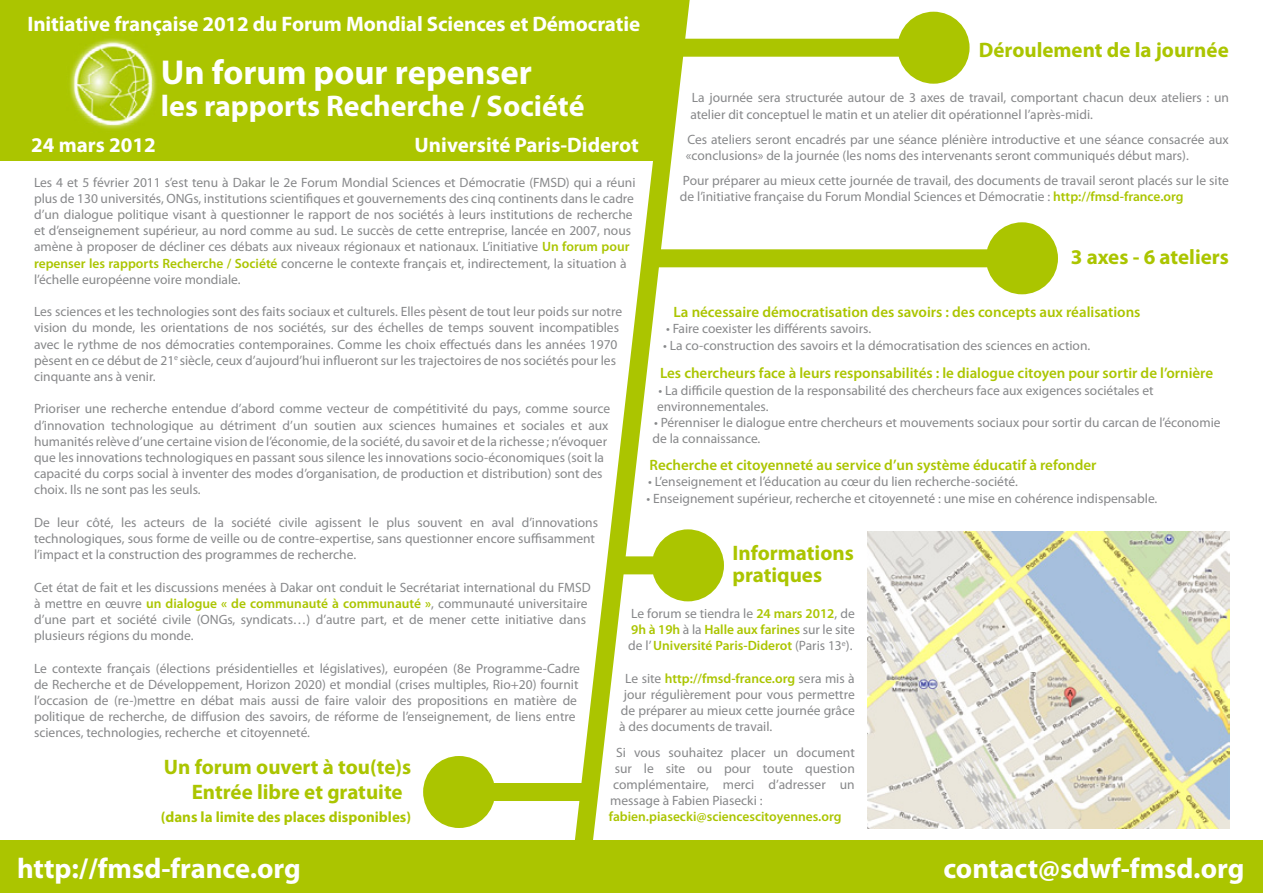
<style>
.page{position:relative;width:1263px;height:893px;background:#fff}
.page>*{position:absolute;margin:0;border:0;box-sizing:border-box;transform-origin:0 0}
.t1{font:700 34.65px "Myriad Pro";color:#fff}
.t2{font:700 30px "Myriad Pro";color:#fff}
.t3{font:700 28.5px "Myriad Pro";color:#fff}
.t4{font:700 21px/22.5px "Myriad Pro";color:#abc500}
.t5{font:700 21px "Myriad Pro";letter-spacing:-.005em;color:#fff}
.t6{font:600 15px "Myriad Pro";color:#abc500}
.t7{font:700 15px "Myriad Pro";color:#abc500}
.t8{font:13.5px/16.2px "Myriad Pro";color:#87888a}
.t9{font:600 13.5px/16.2px "Myriad Pro";color:#abc500;text-align:justify}
.s1{font-weight:600;color:#abc500}
.s2{font-weight:400;color:#87888a}
</style>
<div class="page">
<div style="left:0;top:0;width:669px;height:160px;background:#abc500"></div>
<div style="left:0;top:841px;width:1263px;height:52px;background:#abc500"></div>
<img style="left:867px;top:531px;width:362px;height:297px">
<svg style="left:562px;top:0;width:139px;height:841px"></svg>
<img style="left:70px;top:38px;width:87px;height:92px">
<div style="left:669px;top:39px;width:264px;height:18px;background:#abc500"></div>
<div style="left:897px;top:12px;width:72px;height:72px;background:#abc500;border-radius:50%"></div>
<div style="left:459px;top:783px;width:132px;height:18px;background:#abc500"></div>
<div style="left:423px;top:756px;width:72px;height:72px;background:#abc500;border-radius:50%"></div>
<div style="left:657px;top:249px;width:365px;height:18px;background:#abc500"></div>
<div style="left:986px;top:222px;width:72px;height:72px;background:#abc500;border-radius:50%"></div>
<div style="left:617px;top:556px;width:71px;height:18px;background:#abc500"></div>
<div style="left:652px;top:529px;width:72px;height:72px;background:#abc500;border-radius:50%"></div>
<div style="left:657px;top:0;width:29px;height:23px;background:#abc500"></div>
<h3 class="t5" style="left:27px;top:10px;width:614px">Initiative française 2012 du Forum Mondial Sciences et Démocratie</h3>
<h3 class="t4" style="left:979px;top:38px;width:251px">Déroulement de la journée</h3>
<h1 class="t1" style="left:161px;top:49px;width:373px">Un forum pour repenser</h1>
<h2 class="t2" style="left:161px;top:86px;width:425px">les rapports Recherche / Société</h2>
<p class="t8" style="left:690px;top:89px;width:540px">La journée sera structurée autour de 3 axes de travail, comportant chacun deux ateliers : un atelier dit conceptuel le matin et un atelier dit opérationnel l’après-midi.</p>
<p class="t8" style="left:686px;top:131px;width:544px">Ces ateliers seront encadrés par une séance plénière introductive et une séance consacrée aux «conclusions» de la journée (les noms des intervenants seront communiqués début mars).</p>
<p class="t8" style="left:680px;top:172px;width:550px">Pour préparer au mieux cette journée de travail, des documents de travail seront placés sur le site de l’initiative française du Forum Mondial Sciences et Démocratie : <span class="s1">http://fmsd-france.org</span></p>
<h3 class="t5" style="left:31px;top:131px;width:126px">24 mars 2012</h3>
<h3 class="t5" style="left:415px;top:131px;width:226px">Université Paris-Diderot</h3>
<p class="t8" style="left:34px;top:174px;width:603px">Les 4 et 5 février 2011 s’est tenu à Dakar le 2e Forum Mondial Sciences et Démocratie (FMSD) qui a réuni plus de 130 universités, ONGs, institutions scientifiques et gouvernements des cinq continents dans le cadre d’un dialogue politique visant à questionner le rapport de nos sociétés à leurs institutions de recherche et d’enseignement supérieur, au nord comme au sud. Le succès de cette entreprise, lancée en 2007, nous amène à proposer de décliner ces débats aux niveaux régionaux et nationaux. L’initiative <span class="s1">Un forum pour repenser les rapports Recherche / Société</span> concerne le contexte français et, indirectement, la situation à l’échelle européenne voire mondiale.</p>
<p class="t8" style="left:34px;top:303px;width:590px">Les sciences et les technologies sont des faits sociaux et culturels. Elles pèsent de tout leur poids sur notre vision du monde, les orientations de nos sociétés, sur des échelles de temps souvent incompatibles avec le rythme de nos démocraties contemporaines. Comme les choix effectués dans les années 1970 pèsent en ce début de 21<sup>e</sup> siècle, ceux d’aujourd’hui influeront sur les trajectoires de nos sociétés pour les cinquante ans à venir.</p>
<p class="t8" style="left:34px;top:401px;width:578px">Prioriser une recherche entendue d’abord comme vecteur de compétitivité du pays, comme source d’innovation technologique au détriment d’un soutien aux sciences humaines et sociales et aux humanités relève d’une certaine vision de l’économie, de la société, du savoir et de la richesse ; n’évoquer que les innovations technologiques en passant sous silence les innovations socio-économiques (soit la capacité du corps social à inventer des modes d’organisation, de production et distribution) sont des choix. Ils ne sont pas les seuls.</p>
<p class="t8" style="left:34px;top:514px;width:565px">De leur côté, les acteurs de la société civile agissent le plus souvent en aval d’innovations technologiques, sous forme de veille ou de contre-expertise, sans questionner encore suffisamment l’impact et la construction des programmes de recherche.</p>
<p class="t8" style="left:34px;top:579px;width:558px">Cet état de fait et les discussions menées à Dakar ont conduit le Secrétariat international du FMSD à mettre en œuvre <span class="s1">un dialogue « de communauté à communauté »</span>, communauté universitaire d’une part et société civile (ONGs, syndicats…) d’autre part, et de mener cette initiative dans plusieurs régions du monde.</p>
<p class="t8" style="left:34px;top:660px;width:547px">Le contexte français (élections présidentielles et législatives), européen (8e Programme-Cadre de Recherche et de Développement, Horizon 2020) et mondial (crises multiples, Rio+20) fournit l’occasion de (re-)mettre en débat mais aussi de faire valoir des propositions en matière de politique de recherche, de diffusion des savoirs, de réforme de l’enseignement, de liens entre sciences, technologies, recherche et citoyenneté.</p>
<h3 class="t4" style="left:1071px;top:245px;width:160px">3 axes - 6 ateliers</h3>
<p class="t6" style="left:673px;top:303px;width:468px">La nécessaire démocratisation des savoirs : des concepts aux réalisations</p>
<p class="t8" style="left:666px;top:321px;width:207px">• Faire coexister les différents savoirs.</p>
<p class="t8" style="left:663px;top:337px;width:429px">• La co-construction des savoirs et la démocratisation des sciences en action.</p>
<p class="t6" style="left:660px;top:364px;width:555px">Les chercheurs face à leurs responsabilités : le dialogue citoyen pour sortir de l’ornière</p>
<p class="t8" style="left:657px;top:382px;width:498px">• La difficile question de la responsabilité des chercheurs face aux exigences sociétales et environnementales.</p>
<p class="t8" style="left:652px;top:414px;width:570px">• Pérenniser le dialogue entre chercheurs et mouvements sociaux pour sortir du carcan de l’économie de la connaissance.</p>
<p class="t6" style="left:649px;top:456px;width:448px">Recherche et citoyenneté au service d’un système éducatif à refonder</p>
<p class="t8" style="left:648px;top:474px;width:371px">• L’enseignement et l’éducation au cœur du lien recherche-société.</p>
<p class="t8" style="left:646px;top:490px;width:512px">• Enseignement supérieur, recherche et citoyenneté : une mise en cohérence indispensable.</p>
<h3 class="t4" style="left:732px;top:541px;width:123px">Informations pratiques</h3>
<p class="t9" style="left:628px;top:605px;width:228px"><span class="s2">Le forum se tiendra le</span> 24 mars 2012<span class="s2">, de </span>9h à 19h <span class="s2">à la</span> Halle aux farines <span class="s2">sur le site de l’</span> Université Paris-Diderot <span class="s2">(Paris 13</span><sup>e</sup><span class="s2">).</span></p>
<p class="t9" style="left:625px;top:670px;width:231px"><span class="s2">Le site</span> http://fmsd-france.org <span class="s2">sera mis à</span></p>
<p class="t8" style="left:624px;top:686px;width:232px">jour régulièrement pour vous permettre</p>
<p class="t8" style="left:621px;top:702px;width:236px">de préparer au mieux cette journée grâce</p>
<p class="t8" style="left:619px;top:718px;width:155px">à des documents de travail.</p>
<p class="t8" style="left:616px;top:744px;width:240px">Si vous souhaitez placer un document</p>
<p class="t8" style="left:615px;top:760px;width:242px">sur le site ou pour toute question</p>
<p class="t8" style="left:613px;top:776px;width:243px">complémentaire, merci d’adresser un</p>
<p class="t8" style="left:610px;top:792px;width:154px">message à Fabien Piasecki :</p>
<p class="t9" style="left:609px;top:808px;width:234px">fabien.piasecki@sciencescitoyennes.org</p>
<h3 class="t4" style="left:192px;top:753px;width:221px;line-height:25.5px;text-indent:-28px">Un forum ouvert à tou(te)s<br>Entrée libre et gratuite</h3>
<p class="t7" style="left:161px;top:807px;width:252px">(dans la limite des places disponibles)</p>
<h3 class="t3" style="left:17px;top:849px;width:285px">http://fmsd-france.org</h3>
<h3 class="t3" style="left:943px;top:849px;width:302px">contact@sdwf-fmsd.org</h3>
</div>
